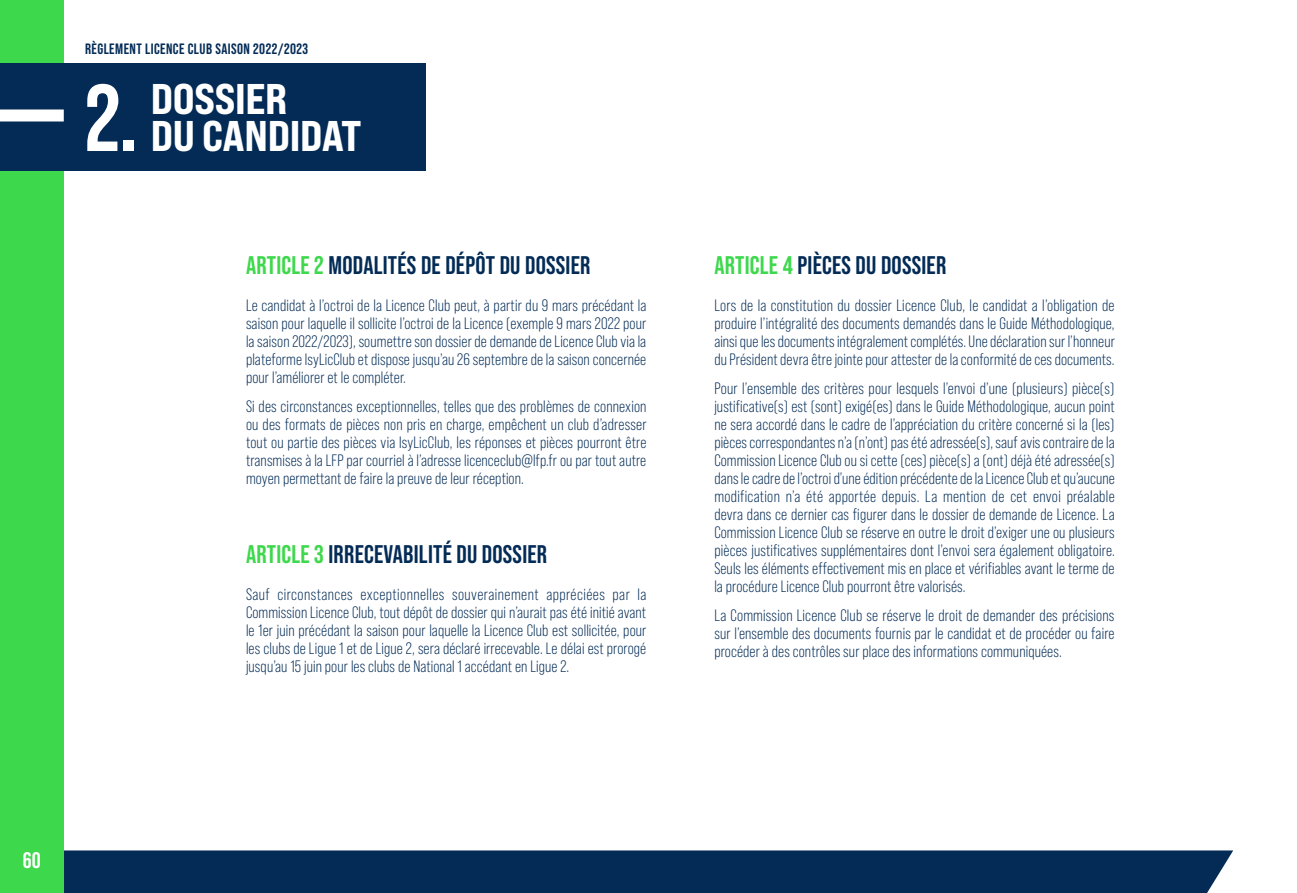
<style>
.page{position:relative;width:1297px;height:893px;background:#fff}
.page>*{position:absolute;margin:0;border:0;box-sizing:border-box;transform-origin:0 0}
.t1{font:42.9px/36.6px "Bebas Neue Pro Exp Eb";letter-spacing:-.01em;color:#fff}
.t2{font:700 25.5px "Bebas Neue Pro";letter-spacing:.01em;color:#032b56}
.t3{font:700 22.5px "Bebas Neue Pro";color:#fff}
.t4{font:16.5px/18px "Bebas Neue Pro";letter-spacing:.005em;color:#032b56;text-align:justify}
.t5{font:700 15px "Bebas Neue Pro";letter-spacing:.03em;color:#032b56}
.s1{font-family:"Bebas Neue Pro";font-weight:700;font-size:94.65px}
.s2{color:#3ed84d}
</style>
<div class="page">
<div style="left:64px;top:850px;width:1169px;height:43px;background:#032b56"></div>
<div style="left:0;top:0;width:64px;height:893px;background:#3ed84d"></div>
<div style="left:0;top:64px;width:425px;height:107px;background:#032b56"></div>
<div style="left:0;top:109px;width:64px;height:12px;background:#fff"></div>
<p class="t5" style="left:85px;top:41px;width:225px">RÈGLEMENT LICENCE CLUB SAISON 2022/2023</p>
<h1 class="t1" style="left:151px;top:80px;width:212px;text-indent:-66px"><span class="s1">2.</span> DOSSIER<br>DU CANDIDAT</h1>
<h2 class="t2" style="left:246px;top:251px;width:346px"><span class="s2">ARTICLE 2</span> MODALITÉS DE DÉPÔT DU DOSSIER</h2>
<p class="t4" style="left:246px;top:297px;width:402px">Le candidat à l’octroi de la Licence Club peut, à partir du 9 mars précédant la saison pour laquelle il sollicite l’octroi de la Licence (exemple 9 mars 2022 pour la saison 2022/2023), soumettre son dossier de demande de Licence Club via la plateforme IsyLicClub et dispose jusqu’au 26 septembre de la saison concernée pour l’améliorer et le compléter.</p>
<p class="t4" style="left:246px;top:397px;width:402px">Si des circonstances exceptionnelles, telles que des problèmes de connexion ou des formats de pièces non pris en charge, empêchent un club d’adresser tout ou partie des pièces via IsyLicClub, les réponses et pièces pourront être transmises à la LFP par courriel à l’adresse licenceclub@lfp.fr ou par tout autre moyen permettant de faire la preuve de leur réception.</p>
<h2 class="t2" style="left:246px;top:540px;width:303px"><span class="s2">ARTICLE 3</span> IRRECEVABILITÉ DU DOSSIER</h2>
<p class="t4" style="left:246px;top:586px;width:402px">Sauf circonstances exceptionnelles souverainement appréciées par la Commission Licence Club, tout dépôt de dossier qui n’aurait pas été initié avant le 1er juin précédant la saison pour laquelle la Licence Club est sollicitée, pour les clubs de Ligue 1 et de Ligue 2, sera déclaré irrecevable. Le délai est prorogé jusqu’au 15 juin pour les clubs de National 1 accédant en Ligue 2.</p>
<h2 class="t2" style="left:714px;top:251px;width:233px"><span class="s2">ARTICLE 4</span> PIÈCES DU DOSSIER</h2>
<p class="t4" style="left:714px;top:297px;width:402px">Lors de la constitution du dossier Licence Club, le candidat a l’obligation de produire l’intégralité des documents demandés dans le Guide Méthodologique, ainsi que les documents intégralement complétés. Une déclaration sur l’honneur du Président devra être jointe pour attester de la conformité de ces documents.</p>
<p class="t4" style="left:714px;top:379px;width:402px">Pour l’ensemble des critères pour lesquels l’envoi d’une (plusieurs) pièce(s) justificative(s) est (sont) exigé(es) dans le Guide Méthodologique, aucun point ne sera accordé dans le cadre de l’appréciation du critère concerné si la (les) pièces correspondantes n’a (n’ont) pas été adressée(s), sauf avis contraire de la Commission Licence Club ou si cette (ces) pièce(s) a (ont) déjà été adressée(s) dans le cadre de l’octroi d’une édition précédente de la Licence Club et qu’aucune modification n’a été apportée depuis. La mention de cet envoi préalable devra dans ce dernier cas figurer dans le dossier de demande de Licence. La Commission Licence Club se réserve en outre le droit d’exiger une ou plusieurs pièces justificatives supplémentaires dont l’envoi sera également obligatoire.<br>Seuls les éléments effectivement mis en place et vérifiables avant le terme de la procédure Licence Club pourront être valorisés.</p>
<p class="t4" style="left:714px;top:606px;width:402px">La Commission Licence Club se réserve le droit de demander des précisions sur l’ensemble des documents fournis par le candidat et de procéder ou faire procéder à des contrôles sur place des informations communiquées.</p>
<h3 class="t3" style="left:23px;top:847px;width:19px">60</h3>
</div>
